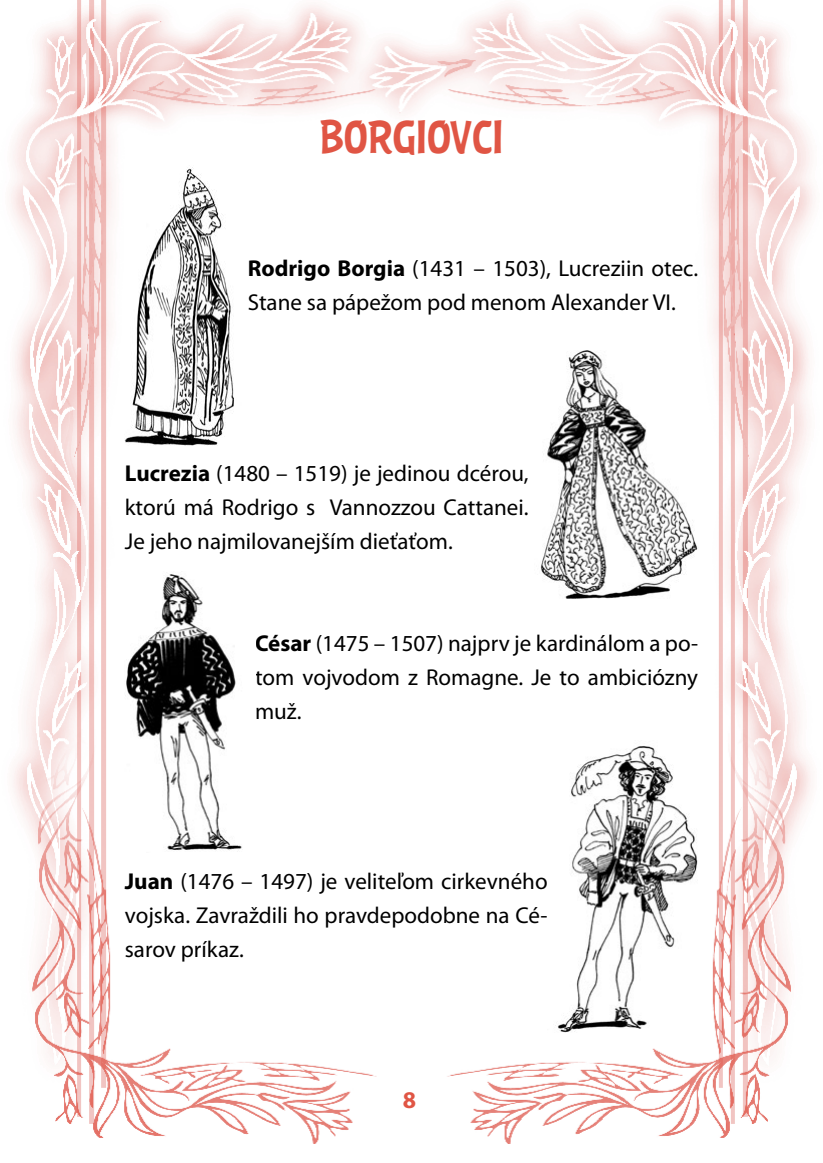
<style>
.page{position:relative;width:823px;height:1163px;background:#fff}
.page>*{position:absolute;margin:0;border:0;box-sizing:border-box;transform-origin:0 0}
.t1{font:42px "AB Flock Headline";color:#e05544}
.t2{font:700 24px "Myriad Pro";color:#e05544}
.t3{font:23px/34px "Myriad Pro";color:#000;text-align:justify}
.s1{font-weight:700}
</style>
<div class="page">
<img style="left:11px;top:0;width:802px;height:1144px">
<img style="left:547px;top:734px;width:150px;height:298px">
<img style="left:528px;top:344px;width:169px;height:256px">
<img style="left:125px;top:565px;width:130px;height:286px">
<img style="left:124px;top:160px;width:123px;height:286px">
<h1 class="t1" style="left:319px;top:112px;width:185px">BORGIOVCI</h1>
<p class="t3" style="left:247px;top:251px;width:451px"><span class="s1">Rodrigo Borgia</span> (1431 – 1503), Lucreziin otec.<br>Stane sa pápežom pod menom Alexander VI.</p>
<p class="t3" style="left:125px;top:455px;width:405px"><span class="s1">Lucrezia</span> (1480 – 1519) je jedinou dcérou, ktorú má Rodrigo s Vannozzou Cattanei.<br>Je jeho najmilovanejším dieťaťom.</p>
<p class="t3" style="left:255px;top:625px;width:444px"><span class="s1">César</span> (1475 – 1507) najprv je kardinálom a po&shy;tom vojvodom z Romagne. Je to ambiciózny muž.</p>
<p class="t3" style="left:125px;top:863px;width:424px"><span class="s1">Juan</span> (1476 – 1497) je veliteľom cirkevného vojska. Zavraždili ho pravdepodobne na Cé&shy;sarov príkaz.</p>
<p class="t2" style="left:402px;top:1083px;width:15px">8</p>
</div>
